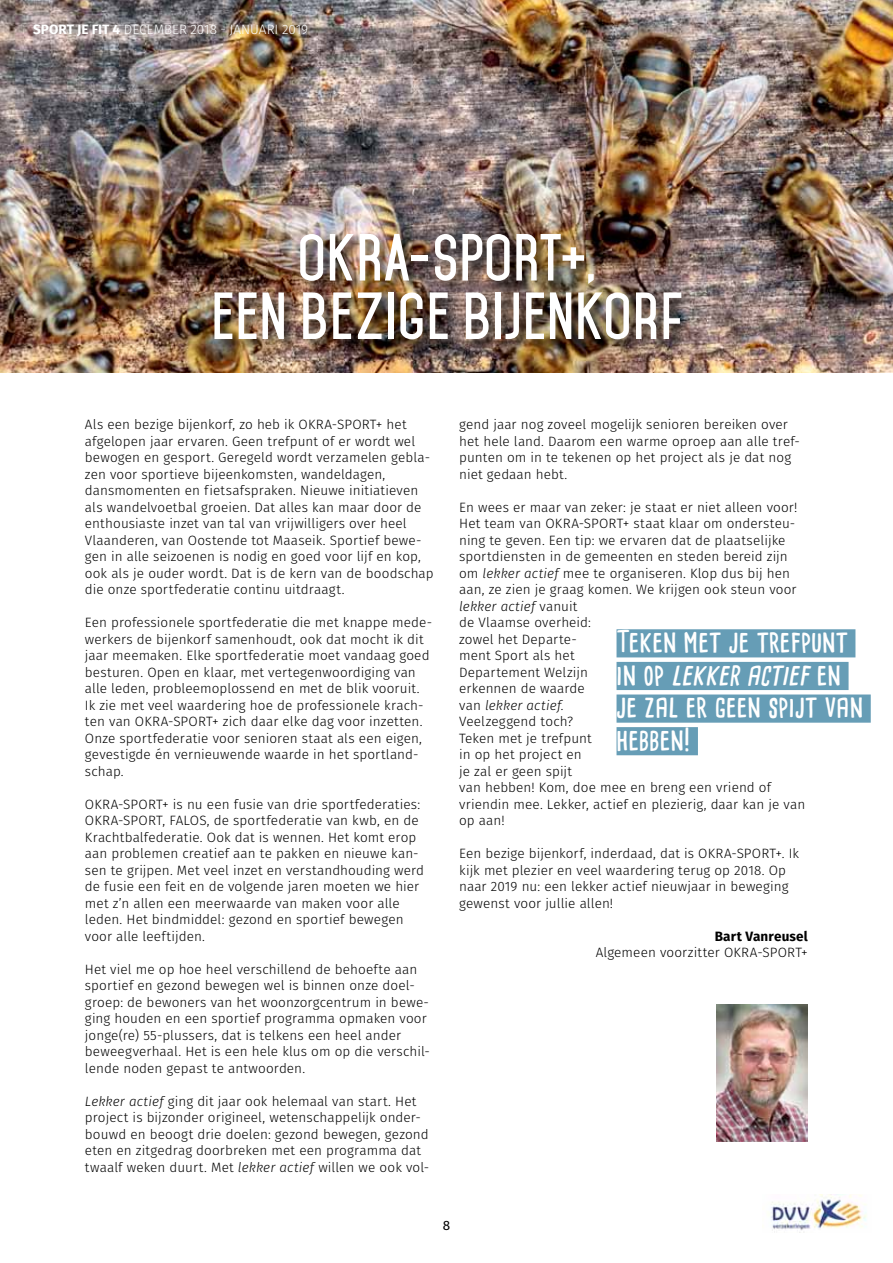
<style>
.page{position:relative;width:893px;height:1263px;background:#fff}
.page>*{position:absolute;margin:0;border:0;box-sizing:border-box;transform-origin:0 0}
.t1{font:700 57px/58.5px "Mohave";letter-spacing:.02em;color:#fff;text-align:center}
.t2{font:700 29.7px/32.5px "Cardenio Modern";color:#fff}
.t3{font:300 13.5px/16.5px "Fira Sans";letter-spacing:.005em;color:#000}
.t4{font:700 13.5px "Fira Sans";color:#fff}
.t5{font:300 13.5px "Fira Sans";letter-spacing:-.01em;color:#fff}
.t6{font:700 13.5px "Fira Sans";letter-spacing:.01em;color:#000}
.t7{font:13.5px "Fira Sans";color:#000}
.s1{font-weight:300}
.s2{font-style:italic}
</style>
<div class="page">
<img style="left:0;top:0;width:893px;height:372px">
<img style="left:771px;top:1195px;width:96px;height:38px">
<div style="left:212px;top:232px;width:483px;height:121px;background:#000;opacity:.75"></div>
<div style="left:616px;top:629px;width:239px;height:28px;background:#669db6"></div>
<div style="left:616px;top:662px;width:232px;height:28px;background:#669db6"></div>
<div style="left:616px;top:694px;width:255px;height:29px;background:#669db6"></div>
<div style="left:616px;top:727px;width:82px;height:28px;background:#669db6"></div>
<img style="left:716px;top:1005px;width:92px;height:137px">
<p class="t4" style="left:33px;top:18px;width:123px">SPORT JE FIT 4 <span class="s1">december</span></p>
<p class="t5" style="left:191px;top:20px;width:67px">2018 - januari</p>
<p class="t5" style="left:282px;top:20px;width:27px">2019</p>
<h1 class="t1" style="left:211px;top:230px;width:472px">OKRA-SPORT+,<br>EEN BEZIGE BIJENKORF</h1>
<p class="t3" style="left:85px;top:416px;width:350px">Als een bezige bijenkorf, zo heb ik OKRA-SPORT+ het afgelopen jaar ervaren. Geen trefpunt of er wordt wel bewogen en gesport. Geregeld wordt verzamelen gebla&shy;zen voor sportieve bijeenkomsten, wandeldagen, dansmomenten en fietsafspraken. N ieuwe initiatieven als wandelvoetbal groeien. Dat alles kan maar door de enthousiaste inzet van tal van vrijwilligers over heel Vlaanderen, van Oostende tot Maaseik. Sportief bewe&shy;gen in alle seizoenen is nodig en goed voor lijf en kop, ook als je ouder wordt. Dat is de kern van de boodschap die onze sportfederatie continu uitdraagt.</p>
<p class="t3" style="left:85px;top:614px;width:349px">Een professionele sportfederatie die met knappe mede&shy;werkers de bijenkorf samenhoudt, ook dat mocht ik dit jaar meemaken. Elke sportfederatie moet vandaag goed besturen. Open en klaar, met vertegenwoordiging van alle leden, probleemoplossend en met de blik vooruit.<br>Ik zie met veel waardering hoe de professionele krach&shy;ten van OKRA-SPORT+ zich daar elke dag voor inzetten.<br>Onze sportfederatie voor senioren staat als een eigen, gevestigde én vernieuwende waarde in het sportland&shy;schap.</p>
<p class="t3" style="left:85px;top:796px;width:341px">OKRA-SPORT+ is nu een fusie van drie sportfederaties:<br>OKRA-SPORT, FALOS, de sportfederatie van kwb, en de Krachtbalfederatie. Ook dat is wennen. Het komt erop aan problemen creatief aan te pakken en nieuwe kan&shy;sen te grijpen. Met veel inzet en verstandhouding werd de fusie een feit en de volgende jaren moeten we hier met z’n allen een meerwaarde van maken voor alle leden. Het bindmiddel: gezond en sportief bewegen voor alle leeftijden.</p>
<p class="t3" style="left:85px;top:961px;width:347px">Het viel me op hoe heel verschillend de behoefte aan sportief en gezond bewegen wel is binnen onze doel&shy;groep: de bewoners van het woonzorgcentrum in bewe&shy;ging houden en een sportief programma opmaken voor jonge(re) 55-plussers, dat is telkens een heel ander beweegverhaal. Het is een hele klus om op die verschil&shy;lende noden gepast te antwoorden.</p>
<p class="t3" style="left:85px;top:1093px;width:346px"><span class="s2">Lekker actief</span> ging dit jaar ook helemaal van start. Het project is bijzonder origineel, wetenschappelijk onder&shy;bouwd en beoogt drie doelen: gezond bewegen, gezond eten en zitgedrag doorbreken met een programma dat twaalf weken duurt. Met <span class="s2">lekker actief</span> willen we ook vol-</p>
<p class="t3" style="left:459px;top:416px;width:342px">gend jaar nog zoveel mogelijk senioren bereiken over het hele land. Daarom een warme oproep aan alle tref&shy;punten om in te tekenen op het project als je dat nog niet gedaan hebt.</p>
<p class="t3" style="left:459px;top:499px;width:348px">En wees er maar van zeker: je staat er niet alleen voor!<br>Het team van OKRA-SPORT+ staat klaar om ondersteu&shy;ning te geven. Een tip: we ervaren dat de plaatselijke sportdiensten in de gemeenten en steden bereid zijn om <span class="s2">lekker actief</span> mee te organiseren. Klop dus bij hen aan, ze zien je graag komen. We krijgen ook steun voor <span class="s2">lekker actief</span> vanuit<br>de Vlaamse overheid:<br>zowel het Departe-<br>ment Sport als het<br>Departement Welzijn<br>erkennen de waarde<br>van <span class="s2">lekker actief.<br></span>Veelzeggend toch?<br>Teken met je trefpunt<br>in op het project en<br>je zal er geen spijt<br>van hebben! Kom, doe mee en breng een vriend of vriendin mee. Lekker, actief en plezierig, daar kan je van op aan!</p>
<p class="t3" style="left:459px;top:845px;width:341px">Een bezige bijenkorf, inderdaad, dat is OKRA-SPORT+. Ik kijk met plezier en veel waardering terug op 2018. Op naar 2019 nu: een lekker actief nieuwjaar in beweging gewenst voor jullie allen!</p>
<p class="t6" style="left:715px;top:925px;width:95px">Bart Vanreusel</p>
<p class="t3" style="left:596px;top:944px;width:214px">Algemeen voorzitter OKRA-SPORT+</p>
<h2 class="t2" style="left:616px;top:625px;width:248px">Teken met je trefpunt<br>i n o p <span class="s2">LEKKERACTIEF</span>e n je zal er geen spijt van hebben!</h2>
<p class="t7" style="left:443px;top:1215px;width:9px">8</p>
</div>
